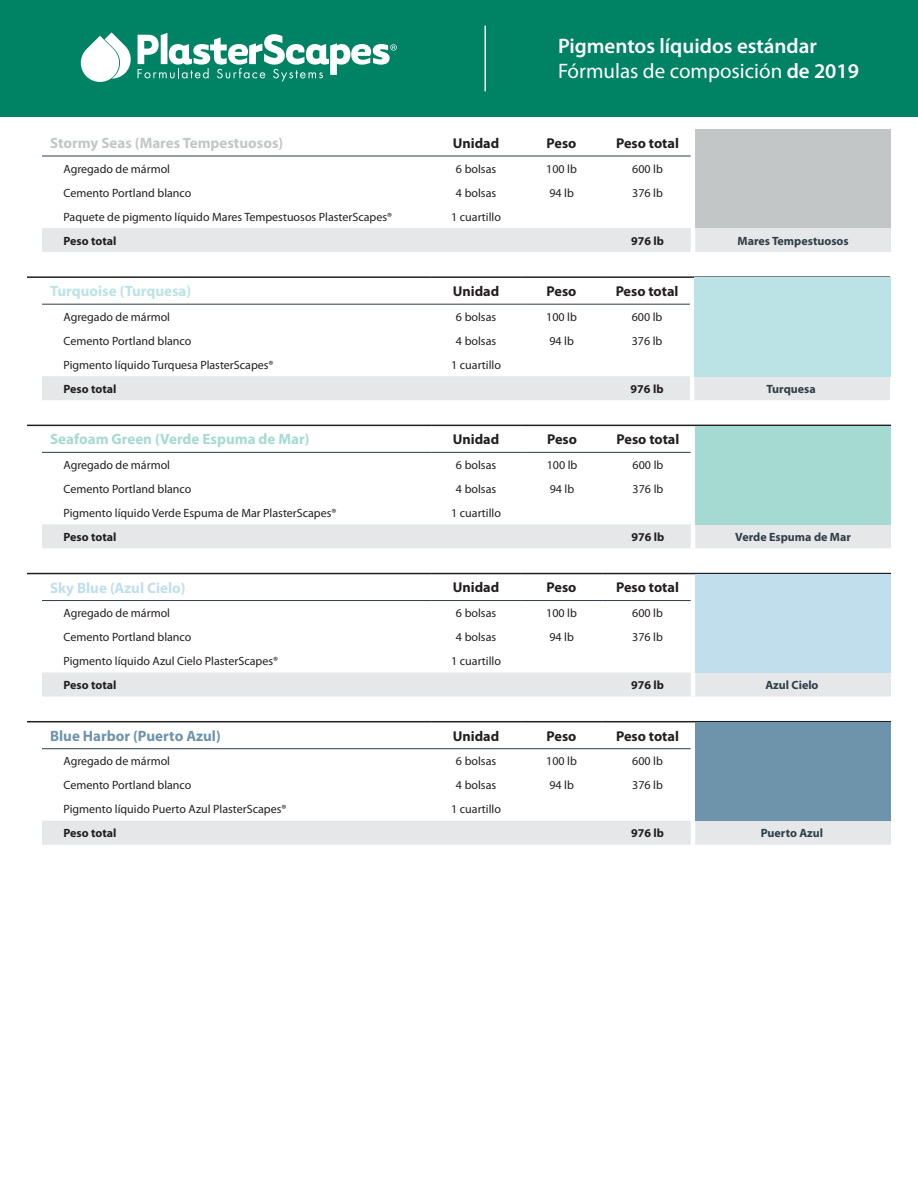
<style>
.page{position:relative;width:918px;height:1188px;background:#fff}
.page>*{position:absolute;margin:0;border:0;box-sizing:border-box;transform-origin:0 0}
.t1{font:600 21px/25.2px "Myriad Pro";color:#fff}
.t2{font:700 15px "Myriad Pro";color:#a5dad3}
.t3{font:700 15px "Myriad Pro";color:#c3c6c7}
.t4{font:700 15px "Myriad Pro";color:#6e94ab}
.t5{font:700 15px "Myriad Pro";color:#bbe3e5}
.t6{font:700 15px "Myriad Pro";color:#c0deec}
.t7{font:700 14.25px "Myriad Pro";color:#231f20}
.t8{font:12px "Myriad Pro";color:#231f20}
.t9{font:700 12px "Myriad Pro";color:#231f20}
.t10{font:700 12px "Myriad Pro";color:#2f3e48}
.s1{font-weight:400}
</style>
<div class="page">
<div style="left:0;top:0;width:918px;height:117px;background:#008264"></div>
<svg style="left:81px;top:32px;width:316px;height:50px"></svg>
<hr style="left:484px;top:26px;width:2px;height:65px;background:#fff">
<div style="left:42px;top:228px;width:849px;height:24px;background:#e6e7e9"></div>
<hr style="left:691px;top:228px;width:4px;height:24px;background:#fff">
<hr style="left:42px;top:156px;width:389px;height:1px;background:#2f3e48">
<hr style="left:431px;top:156px;width:90px;height:1px;background:#2f3e48">
<hr style="left:521px;top:156px;width:81px;height:1px;background:#2f3e48">
<hr style="left:602px;top:156px;width:89px;height:1px;background:#2f3e48">
<div style="left:42px;top:376px;width:848px;height:24px;background:#e6e7e9"></div>
<hr style="left:690px;top:376px;width:4px;height:24px;background:#fff">
<svg style="left:27px;top:276px;width:15px;height:2px"></svg>
<hr style="left:42px;top:276px;width:389px;height:2px;background:#231f20">
<hr style="left:431px;top:276px;width:90px;height:2px;background:#231f20">
<hr style="left:521px;top:276px;width:81px;height:2px;background:#231f20">
<hr style="left:602px;top:276px;width:90px;height:2px;background:#231f20">
<hr style="left:692px;top:276px;width:198px;height:2px;background:#231f20">
<hr style="left:42px;top:304px;width:389px;height:1px;background:#2f3e48">
<hr style="left:431px;top:304px;width:90px;height:1px;background:#2f3e48">
<hr style="left:521px;top:304px;width:81px;height:1px;background:#2f3e48">
<hr style="left:602px;top:304px;width:88px;height:1px;background:#2f3e48">
<div style="left:42px;top:524px;width:849px;height:24px;background:#e6e7e9"></div>
<hr style="left:691px;top:524px;width:4px;height:24px;background:#fff">
<svg style="left:27px;top:425px;width:15px;height:1px"></svg>
<hr style="left:42px;top:425px;width:389px;height:1px;background:#231f20">
<hr style="left:431px;top:425px;width:90px;height:1px;background:#231f20">
<hr style="left:521px;top:425px;width:82px;height:1px;background:#231f20">
<hr style="left:603px;top:425px;width:90px;height:1px;background:#231f20">
<hr style="left:693px;top:425px;width:198px;height:1px;background:#231f20">
<hr style="left:42px;top:452px;width:389px;height:1px;background:#2f3e48">
<hr style="left:431px;top:452px;width:90px;height:1px;background:#2f3e48">
<hr style="left:521px;top:452px;width:82px;height:1px;background:#2f3e48">
<hr style="left:603px;top:452px;width:88px;height:1px;background:#2f3e48">
<div style="left:42px;top:673px;width:849px;height:24px;background:#e6e7e9"></div>
<hr style="left:691px;top:673px;width:4px;height:24px;background:#fff">
<svg style="left:27px;top:573px;width:15px;height:1px"></svg>
<hr style="left:42px;top:573px;width:389px;height:1px;background:#231f20">
<hr style="left:431px;top:573px;width:90px;height:1px;background:#231f20">
<hr style="left:521px;top:573px;width:81px;height:1px;background:#231f20">
<hr style="left:602px;top:573px;width:91px;height:1px;background:#231f20">
<hr style="left:693px;top:573px;width:198px;height:1px;background:#231f20">
<hr style="left:42px;top:600px;width:389px;height:1px;background:#2f3e48">
<hr style="left:431px;top:600px;width:90px;height:1px;background:#2f3e48">
<hr style="left:521px;top:600px;width:81px;height:1px;background:#2f3e48">
<hr style="left:602px;top:600px;width:89px;height:1px;background:#2f3e48">
<div style="left:42px;top:821px;width:849px;height:24px;background:#e6e7e9"></div>
<hr style="left:691px;top:821px;width:4px;height:24px;background:#fff">
<svg style="left:27px;top:721px;width:15px;height:1px"></svg>
<hr style="left:42px;top:721px;width:389px;height:1px;background:#231f20">
<hr style="left:431px;top:721px;width:90px;height:1px;background:#231f20">
<hr style="left:521px;top:721px;width:81px;height:1px;background:#231f20">
<hr style="left:602px;top:721px;width:91px;height:1px;background:#231f20">
<hr style="left:693px;top:721px;width:198px;height:1px;background:#231f20">
<hr style="left:42px;top:748px;width:389px;height:1px;background:#2f3e48">
<hr style="left:431px;top:748px;width:90px;height:1px;background:#2f3e48">
<hr style="left:521px;top:748px;width:81px;height:1px;background:#2f3e48">
<hr style="left:602px;top:748px;width:89px;height:1px;background:#2f3e48">
<div style="left:695px;top:722px;width:196px;height:99px;background:#6e94ab"></div>
<h1 class="t1" style="left:558px;top:34px;width:303px">Pigmentos líquidos estándar<br><span class="s1">Fórmulas de composición</span> de 2019</h1>
<p class="t3" style="left:50px;top:135px;width:235px">Stormy Seas (Mares Tempestuosos)</p>
<p class="t7" style="left:453px;top:135px;width:48px">Unidad</p>
<p class="t7" style="left:547px;top:135px;width:31px">Peso</p>
<p class="t7" style="left:616px;top:135px;width:64px">Peso total</p>
<p class="t8" style="left:64px;top:162px;width:108px">Agregado de mármol</p>
<p class="t8" style="left:456px;top:162px;width:42px">6 bolsas</p>
<p class="t8" style="left:546px;top:162px;width:32px">100 lb</p>
<p class="t8" style="left:632px;top:162px;width:32px">600 lb</p>
<p class="t8" style="left:64px;top:186px;width:129px">Cemento Portland blanco</p>
<p class="t8" style="left:456px;top:186px;width:42px">4 bolsas</p>
<p class="t8" style="left:549px;top:186px;width:26px">94 lb</p>
<p class="t8" style="left:632px;top:186px;width:32px">376 lb</p>
<p class="t8" style="left:64px;top:210px;width:330px">Paquete de pigmento líquido Mares Tempestuosos PlasterScapes®</p>
<p class="t8" style="left:451px;top:210px;width:51px">1 cuartillo</p>
<p class="t9" style="left:64px;top:234px;width:54px">Peso total</p>
<p class="t9" style="left:631px;top:234px;width:34px">976 lb</p>
<p class="t10" style="left:738px;top:234px;width:113px">Mares Tempestuosos</p>
<p class="t5" style="left:50px;top:283px;width:143px">Turquoise (Turquesa)</p>
<p class="t7" style="left:453px;top:283px;width:48px">Unidad</p>
<p class="t7" style="left:547px;top:283px;width:31px">Peso</p>
<p class="t7" style="left:616px;top:283px;width:64px">Peso total</p>
<p class="t8" style="left:64px;top:310px;width:108px">Agregado de mármol</p>
<p class="t8" style="left:456px;top:310px;width:42px">6 bolsas</p>
<p class="t8" style="left:546px;top:310px;width:32px">100 lb</p>
<p class="t8" style="left:632px;top:310px;width:32px">600 lb</p>
<p class="t8" style="left:64px;top:334px;width:129px">Cemento Portland blanco</p>
<p class="t8" style="left:456px;top:334px;width:42px">4 bolsas</p>
<p class="t8" style="left:549px;top:334px;width:26px">94 lb</p>
<p class="t8" style="left:632px;top:334px;width:32px">376 lb</p>
<p class="t8" style="left:64px;top:358px;width:212px">Pigmento líquido Turquesa PlasterScapes®</p>
<p class="t8" style="left:451px;top:358px;width:51px">1 cuartillo</p>
<p class="t9" style="left:64px;top:382px;width:54px">Peso total</p>
<p class="t9" style="left:631px;top:382px;width:34px">976 lb</p>
<p class="t10" style="left:766px;top:382px;width:51px">Turquesa</p>
<p class="t2" style="left:50px;top:431px;width:261px">Seafoam Green (Verde Espuma de Mar)</p>
<p class="t7" style="left:453px;top:431px;width:48px">Unidad</p>
<p class="t7" style="left:547px;top:431px;width:31px">Peso</p>
<p class="t7" style="left:617px;top:431px;width:64px">Peso total</p>
<p class="t8" style="left:64px;top:458px;width:108px">Agregado de mármol</p>
<p class="t8" style="left:456px;top:458px;width:42px">6 bolsas</p>
<p class="t8" style="left:547px;top:458px;width:32px">100 lb</p>
<p class="t8" style="left:633px;top:458px;width:32px">600 lb</p>
<p class="t8" style="left:64px;top:482px;width:129px">Cemento Portland blanco</p>
<p class="t8" style="left:456px;top:482px;width:42px">4 bolsas</p>
<p class="t8" style="left:550px;top:482px;width:26px">94 lb</p>
<p class="t8" style="left:633px;top:482px;width:32px">376 lb</p>
<p class="t8" style="left:64px;top:506px;width:275px">Pigmento líquido Verde Espuma de Mar PlasterScapes®</p>
<p class="t8" style="left:451px;top:506px;width:51px">1 cuartillo</p>
<p class="t9" style="left:64px;top:530px;width:54px">Peso total</p>
<p class="t9" style="left:632px;top:530px;width:34px">976 lb</p>
<p class="t10" style="left:735px;top:530px;width:117px">Verde Espuma de Mar</p>
<p class="t6" style="left:50px;top:579px;width:137px">Sky Blue (Azul Cielo)</p>
<p class="t7" style="left:453px;top:580px;width:48px">Unidad</p>
<p class="t7" style="left:547px;top:580px;width:31px">Peso</p>
<p class="t7" style="left:616px;top:580px;width:64px">Peso total</p>
<p class="t8" style="left:64px;top:606px;width:108px">Agregado de mármol</p>
<p class="t8" style="left:456px;top:606px;width:42px">6 bolsas</p>
<p class="t8" style="left:546px;top:606px;width:32px">100 lb</p>
<p class="t8" style="left:632px;top:606px;width:32px">600 lb</p>
<p class="t8" style="left:64px;top:630px;width:129px">Cemento Portland blanco</p>
<p class="t8" style="left:456px;top:630px;width:42px">4 bolsas</p>
<p class="t8" style="left:549px;top:630px;width:26px">94 lb</p>
<p class="t8" style="left:632px;top:630px;width:32px">376 lb</p>
<p class="t8" style="left:64px;top:654px;width:216px">Pigmento líquido Azul Cielo PlasterScapes®</p>
<p class="t8" style="left:451px;top:654px;width:51px">1 cuartillo</p>
<p class="t9" style="left:64px;top:678px;width:54px">Peso total</p>
<p class="t9" style="left:631px;top:678px;width:34px">976 lb</p>
<p class="t10" style="left:765px;top:678px;width:55px">Azul Cielo</p>
<p class="t4" style="left:50px;top:727px;width:172px">Blue Harbor (Puerto Azul)</p>
<p class="t7" style="left:453px;top:728px;width:48px">Unidad</p>
<p class="t7" style="left:547px;top:728px;width:31px">Peso</p>
<p class="t7" style="left:616px;top:728px;width:64px">Peso total</p>
<p class="t8" style="left:64px;top:755px;width:108px">Agregado de mármol</p>
<p class="t8" style="left:456px;top:755px;width:42px">6 bolsas</p>
<p class="t8" style="left:546px;top:755px;width:32px">100 lb</p>
<p class="t8" style="left:632px;top:755px;width:32px">600 lb</p>
<p class="t8" style="left:64px;top:779px;width:129px">Cemento Portland blanco</p>
<p class="t8" style="left:456px;top:779px;width:42px">4 bolsas</p>
<p class="t8" style="left:549px;top:779px;width:26px">94 lb</p>
<p class="t8" style="left:632px;top:779px;width:32px">376 lb</p>
<p class="t8" style="left:64px;top:803px;width:225px">Pigmento líquido Puerto Azul PlasterScapes®</p>
<p class="t8" style="left:451px;top:803px;width:51px">1 cuartillo</p>
<p class="t9" style="left:64px;top:826px;width:54px">Peso total</p>
<p class="t9" style="left:631px;top:826px;width:34px">976 lb</p>
<p class="t10" style="left:761px;top:826px;width:64px">Puerto Azul</p>
</div>
